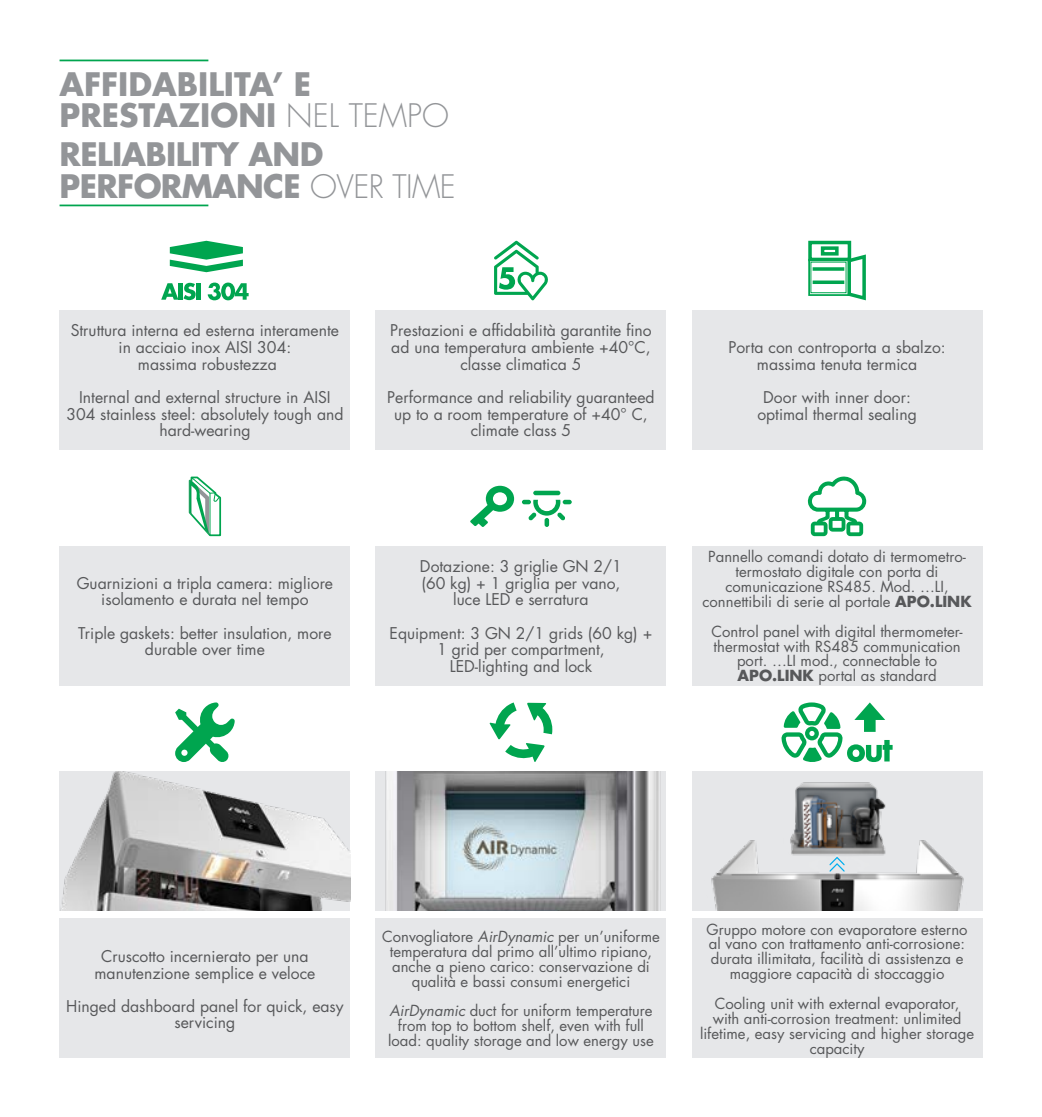
<style>
.page{position:relative;width:1042px;height:1117px;background:#fff}
.page>*{position:absolute;margin:0;border:0;box-sizing:border-box;transform-origin:0 0}
.t1{font:700 31.5px/31.5px "Futura Std";color:#939598}
.t2{font:700 31.5px/31.5px "Futura Std";letter-spacing:-.02em;color:#939598}
.t3{font:15.75px/16.6px "Futura Std";color:#57585a;text-align:center}
.t4{font:14.88px/14.9px "Futura Std";color:#57585a;text-align:center}
.s1{font-weight:300}
.s2{font-weight:700}
.s3{font-style:italic}
</style>
<div class="page">
<svg style="left:489px;top:702px;width:63px;height:60px"></svg>
<div style="left:60px;top:918px;width:290px;height:139px;background:#e6e7e9"></div>
<div style="left:376px;top:918px;width:290px;height:139px;background:#e6e7e9"></div>
<div style="left:60px;top:310px;width:290px;height:139px;background:#e6e7e9"></div>
<div style="left:60px;top:546px;width:290px;height:139px;background:#e6e7e9"></div>
<div style="left:376px;top:310px;width:290px;height:139px;background:#e6e7e9"></div>
<div style="left:692px;top:546px;width:290px;height:139px;background:#e6e7e9"></div>
<div style="left:692px;top:310px;width:290px;height:139px;background:#e6e7e9"></div>
<div style="left:376px;top:546px;width:290px;height:139px;background:#e6e7e9"></div>
<div style="left:692px;top:918px;width:290px;height:139px;background:#e6e7e9"></div>
<svg style="left:161px;top:283px;width:35px;height:17px"></svg>
<div style="left:196px;top:283px;width:5px;height:16px;background:#00a54f"></div>
<svg style="left:208px;top:282px;width:41px;height:18px"></svg>
<svg style="left:170px;top:241px;width:73px;height:31px"></svg>
<img style="left:60px;top:771px;width:290px;height:139px">
<svg style="left:781px;top:702px;width:111px;height:60px"></svg>
<img style="left:692px;top:771px;width:290px;height:139px">
<svg style="left:829px;top:856px;width:15px;height:15px"></svg>
<img style="left:376px;top:771px;width:290px;height:139px">
<div style="left:544px;top:518px;width:5px;height:9px;background:#00a54f;border-radius:2px"></div>
<div style="left:563px;top:499px;width:9px;height:5px;background:#00a54f;border-radius:2px"></div>
<svg style="left:528px;top:499px;width:37px;height:21px"></svg>
<div style="left:522px;top:499px;width:9px;height:5px;background:#00a54f;border-radius:2px"></div>
<div style="left:533px;top:490px;width:27px;height:5px;background:#00a54f;border-radius:2px"></div>
<svg style="left:470px;top:485px;width:44px;height:42px"></svg>
<svg style="left:494px;top:240px;width:54px;height:60px"></svg>
<svg style="left:188px;top:476px;width:34px;height:61px"></svg>
<svg style="left:807px;top:476px;width:60px;height:61px"></svg>
<hr style="left:60px;top:60px;width:148px;height:1px;background:#00a54f">
<hr style="left:60px;top:204px;width:148px;height:2px;background:#00a54f">
<svg style="left:175px;top:702px;width:60px;height:60px"></svg>
<div style="left:808px;top:241px;width:43px;height:20px;border:4px solid #00a54f"></div>
<svg style="left:808px;top:252px;width:58px;height:49px"></svg>
<div style="left:821px;top:246px;width:17px;height:9px;border:4px solid #00a54f"></div>
<svg style="left:812px;top:267px;width:32px;height:4px"></svg>
<svg style="left:812px;top:280px;width:32px;height:4px"></svg>
<p class="t1" style="left:60px;top:67px;width:391px">AFFIDABILITA’ E<br>PRESTAZIONI <span class="s1">NEL TEMPO</span></p>
<p class="t2" style="left:60px;top:138px;width:398px">RELIABILITY AND<br>PERFORMANCE <span class="s1">OVER TIME</span></p>
<p class="t3" style="left:71px;top:322px;width:270px">Struttura interna ed esterna interamente in acciaio inox AISI 304:</p>
<p class="t3" style="left:138px;top:355px;width:140px">massima robustezza</p>
<p class="t3" style="left:66px;top:389px;width:279px">Internal and external structure in AISI<br>304 stainless steel: absolutely tough and hard-wearing</p>
<p class="t3" style="left:390px;top:322px;width:263px;text-align:left">Prestazioni e affidabilità garantite fino ad una temperatura ambiente +40°C,</p>
<p class="t3" style="left:460px;top:355px;width:123px">classe climatica 5</p>
<p class="t3" style="left:387px;top:389px;width:269px">Performance and reliability guaranteed up to a room temperature of +40° C, climate class 5</p>
<p class="t3" style="left:77px;top:574px;width:258px">Guarnizioni a tripla camera: migliore isolamento e durata nel tempo</p>
<p class="t3" style="left:78px;top:624px;width:255px">Triple gaskets: better insulation, more durable over time</p>
<p class="t3" style="left:420px;top:558px;width:203px">Dotazione: 3 griglie GN 2/1</p>
<p class="t3" style="left:421px;top:574px;width:200px">(60 kg) + 1 griglia per vano,</p>
<p class="t3" style="left:453px;top:591px;width:137px">luce LED e serratura</p>
<p class="t3" style="left:390px;top:624px;width:264px">Equipment: 3 GN 2/1 grids (60 kg) +</p>
<p class="t3" style="left:437px;top:641px;width:169px">1 grid per compartment,</p>
<p class="t3" style="left:450px;top:658px;width:144px">LED-lighting and lock</p>
<p class="t3" style="left:728px;top:339px;width:219px">Porta con controporta a sbalzo: massima tenuta termica</p>
<p class="t3" style="left:763px;top:389px;width:149px">Door with inner door:</p>
<p class="t3" style="left:757px;top:405px;width:161px">optimal thermal sealing</p>
<p class="t4" style="left:702px;top:549px;width:271px">Pannello comandi dotato di termometro&shy;termostato digitale con porta di comunicazione RS485. Mod. …LI, connettibili di serie al portale <span class="s2">APO.LINK</span></p>
<p class="t4" style="left:711px;top:623px;width:253px">Control panel with digital thermometer&shy;thermostat with RS485 communication port. …LI mod., connectable to <span class="s2">APO.LINK</span> portal as standard</p>
<p class="t3" style="left:94px;top:947px;width:222px">Cruscotto incernierato per una manutenzione semplice e veloce</p>
<p class="t3" style="left:66px;top:997px;width:279px">Hinged dashboard panel for quick, easy servicing</p>
<p class="t4" style="left:382px;top:928px;width:279px">Convogliatore <span class="s3">AirDynamic</span> per un’uniforme temperatura dal primo all’ultimo ripiano, anche a pieno carico: conservazione di qualità e bassi consumi energetici</p>
<p class="t4" style="left:388px;top:1003px;width:267px"><span class="s3">AirDynamic</span> duct for uniform temperature from top to bottom shelf, even with full load: quality storage and low energy use</p>
<p class="t4" style="left:706px;top:921px;width:262px">Gruppo motore con evaporatore esterno al vano con trattamento anti-corrosione: durata illimitata, facilità di assistenza e maggiore capacità di stoccaggio</p>
<p class="t4" style="left:700px;top:995px;width:276px">Cooling unit with external evaporator, with anti-corrosion treatment: unlimited lifetime, easy servicing and higher storage capacity</p>
</div>
